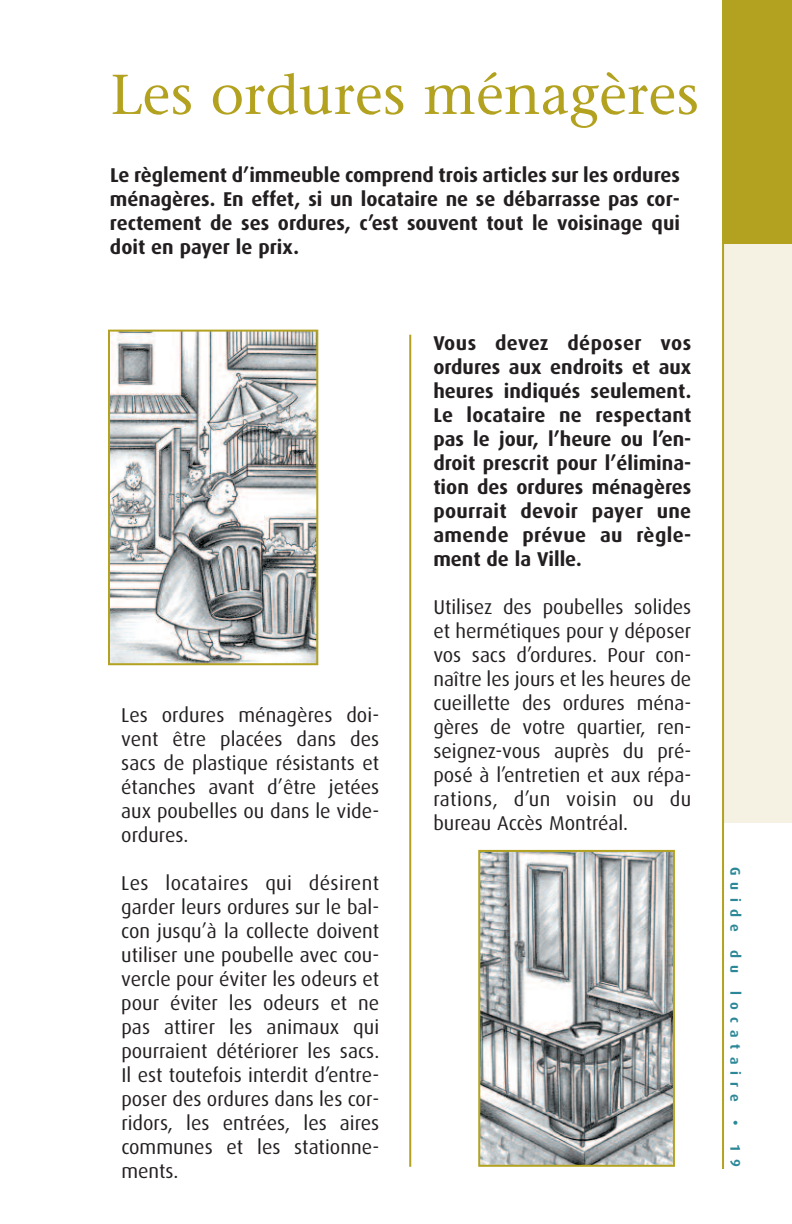
<style>
.page{position:relative;width:792px;height:1224px;background:#fff}
.page>*{position:absolute;margin:0;border:0;box-sizing:border-box;transform-origin:0 0}
.t1{font:56px "Stone Serif";color:#b3a21f}
.t2{font:20px/24px "Dax";color:#231f20;text-align:justify}
.t3{font:700 20px/24px "Dax";color:#231f20;text-align:justify}
.t4{font:700 14px "Dax";letter-spacing:.505em;color:#2c8898}
</style>
<div class="page">
<div style="left:724px;top:240px;width:68px;height:583px;background:#f5f2e3"></div>
<hr style="left:722px;top:0;width:2px;height:1169px;background:#b3a21f">
<div style="left:722px;top:0;width:70px;height:244px;background:#b3a21f"></div>
<img style="left:111px;top:333px;width:204px;height:329px">
<div style="left:108px;top:330px;width:210px;height:335px;border:2px solid #b3a21f"></div>
<img style="left:481px;top:853px;width:191px;height:311px">
<div style="left:478px;top:850px;width:197px;height:317px;border:2px solid #b3a21f"></div>
<hr style="left:409px;top:335px;width:2px;height:832px;background:#b3a21f">
<h1 class="t1" style="left:110px;top:73px;width:590px">Les ordures ménagères</h1>
<p class="t3" style="left:110px;top:164px;width:571px">Le règlement d’immeuble comprend trois articles sur les ordures ménagères. En effet, si un locataire ne se débarrasse pas cor&shy;rectement de ses ordures, c’est souvent tout le voisinage qui doit en payer le prix.</p>
<p class="t2" style="left:121px;top:704px;width:260px">Les ordures ménagères doi&shy;vent être placées dans des sacs de plastique résistants et étanches avant d’être jetées aux poubelles ou dans le vide&shy;ordures.</p>
<p class="t2" style="left:121px;top:872px;width:260px">Les locataires qui désirent garder leurs ordures sur le bal&shy;con jusqu’à la collecte doivent utiliser une poubelle avec cou&shy;vercle pour éviter les odeurs et pour éviter les odeurs et ne pas attirer les animaux qui pourraient détériorer les sacs.<br>Il est toutefois interdit d’entre&shy;poser des ordures dans les cor&shy;ridors, les entrées, les aires communes et les stationne&shy;ments.</p>
<p class="t3" style="left:433px;top:332px;width:259px">Vous devez déposer vos ordures aux endroits et aux heures indiqués seulement.<br>Le locataire ne respectant pas le jour, l’heure ou l’en&shy;droit prescrit pour l’élimina&shy;tion des ordures ménagères pourrait devoir payer une amende prévue au règle&shy;ment de la Ville.</p>
<p class="t2" style="left:433px;top:596px;width:260px">Utilisez des poubelles solides et hermétiques pour y déposer vos sacs d’ordures. Pour con&shy;naître les jours et les heures de cueillette des ordures ména&shy;gères de votre quartier, ren&shy;seignez-vous auprès du pré&shy;posé à l’entretien et aux répa&shy;rations, d’un voisin ou du bureau Accès Montréal.</p>
<p class="t4" style="left:741px;top:867px;width:66px;rotate:90deg">Guide</p>
<p class="t4" style="left:741px;top:950px;width:25px;rotate:90deg">d u</p>
<p class="t4" style="left:741px;top:991px;width:112px;rotate:90deg">locataire</p>
<p class="t4" style="left:741px;top:1120px;width:48px;rotate:90deg">• 19</p>
</div>
